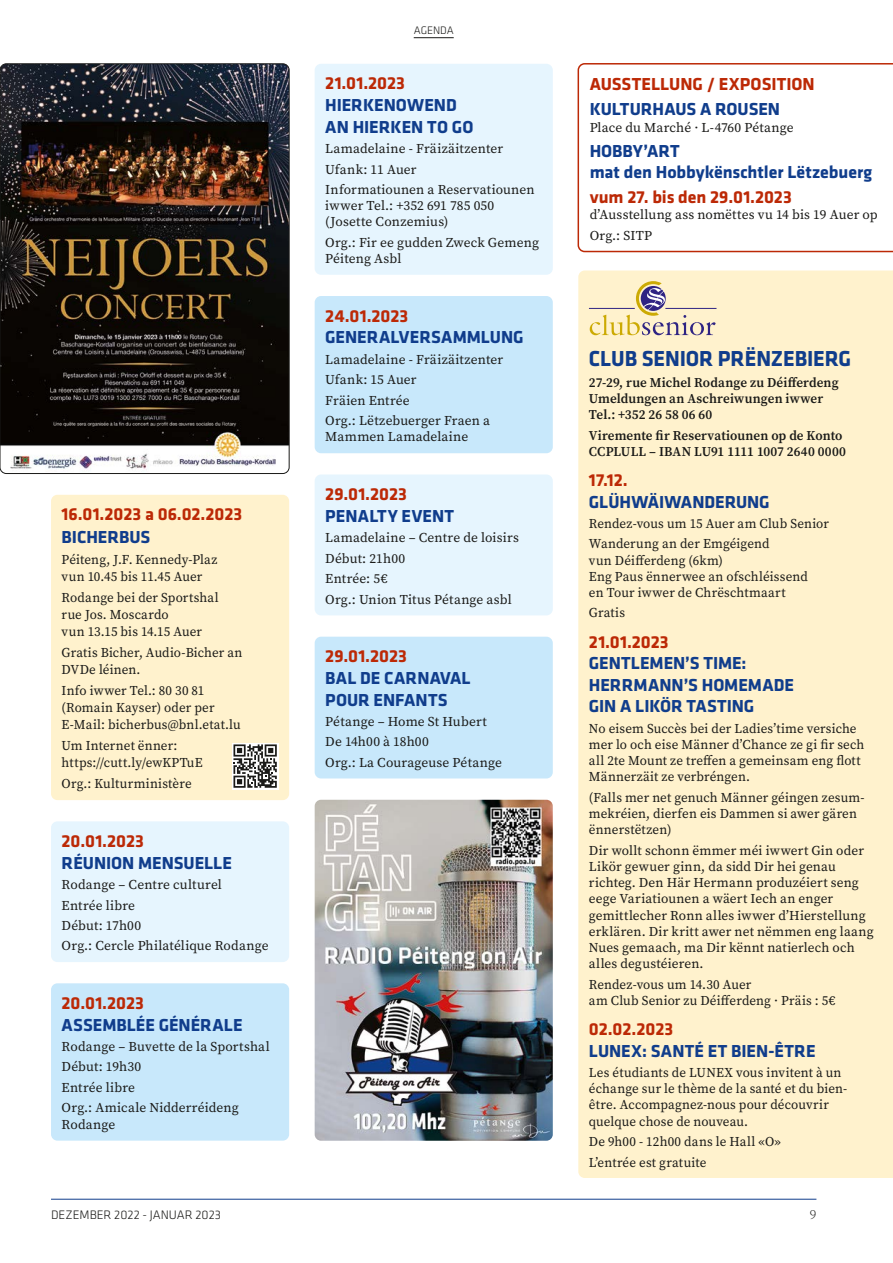
<style>
.page{position:relative;width:893px;height:1263px;background:#fff}
.page>*{position:absolute;margin:0;border:0;box-sizing:border-box;transform-origin:0 0}
.t1{font:700 22.5px "Klavika";letter-spacing:-.005em;color:#103d8c}
.t2{font:700 18px/21.6px "Klavika";letter-spacing:-.005em;color:#103d8c}
.t3{font:700 18px "Klavika";letter-spacing:-.005em;color:#bc2906}
.t4{font:13.5px/16.2px "Source Serif Pro";letter-spacing:.01em;color:#1a1a18}
.t5{font:600 13.5px/16.2px "Source Serif Pro";letter-spacing:.01em;color:#1a1a18}
.t6{font:300 13.5px "Source Serif Pro";color:#1a1a18}
.t7{font:300 12.75px "Klavika";color:#1a1a18}
.t8{font:300 11.25px "Klavika";color:#1a1a18}
</style>
<div class="page">
<hr style="left:51px;top:1199px;width:765px;height:1px;background:#103d8c">
<img style="left:315px;top:800px;width:238px;height:341px">
<hr style="left:414px;top:37px;width:40px;height:1px;background:#1a1a18">
<div style="left:51px;top:983px;width:238px;height:157px;background:#c8e8fb;border-radius:6px"></div>
<div style="left:51px;top:821px;width:238px;height:141px;background:#e6f5fe;border-radius:6px"></div>
<div style="left:315px;top:637px;width:238px;height:141px;background:#c8e8fb;border-radius:6px"></div>
<div style="left:315px;top:296px;width:238px;height:157px;background:#c8e8fb;border-radius:6px"></div>
<div style="left:315px;top:474px;width:238px;height:141px;background:#e6f5fe;border-radius:6px"></div>
<svg style="left:577px;top:63px;width:316px;height:190px"></svg>
<div style="left:315px;top:64px;width:238px;height:211px;background:#e6f5fe;border-radius:6px"></div>
<div style="left:51px;top:495px;width:238px;height:305px;background:#fff2cd;border-radius:6px"></div>
<div style="left:232px;top:743px;width:47px;height:46px;background:#fff"></div>
<svg style="left:233px;top:744px;width:44px;height:44px"></svg>
<img style="left:0;top:64px;width:289px;height:409px">
<div style="left:0;top:64px;width:289px;height:410px;border:1px solid #1a1a18;border-radius:6px"></div>
<div style="left:578px;top:270px;width:315px;height:908px;background:#fff2cd"></div>
<svg style="left:590px;top:281px;width:125px;height:54px"></svg>
<hr style="left:589px;top:308px;width:46px;height:1px;background:#2f2483">
<hr style="left:665px;top:308px;width:51px;height:1px;background:#2f2483">
<h2 class="t3" style="left:62px;top:505px;width:182px">16.01.2023 a 06.02.2023</h2>
<h2 class="t2" style="left:62px;top:526px;width:90px">BICHERBUS</h2>
<p class="t4" style="left:62px;top:551px;width:157px;line-height:17px">Péiteng, J.F. Kennedy-Plaz vun 10.45 bis 11.45 Auer</p>
<p class="t4" style="left:62px;top:589px;width:159px;line-height:17px">Rodange bei der Sportshal rue Jos. Moscardo<br>vun 13.15 bis 14.15 Auer</p>
<p class="t4" style="left:62px;top:644px;width:182px;line-height:17px">Gratis Bicher, Audio-Bicher an<br>DVDe léinen.</p>
<p class="t4" style="left:62px;top:682px;width:180px;line-height:17px">Info iwwer Tel.: 80 30 81 (Romain Kayser) oder per<br>E-Mail: bicherbus@bnl.etat.lu</p>
<p class="t4" style="left:62px;top:737px;width:142px;line-height:17px">Um Internet ënner: https://cutt.ly/ewKPTuE</p>
<p class="t4" style="left:62px;top:775px;width:132px">Org.: Kulturministère</p>
<h2 class="t3" style="left:62px;top:831px;width:84px">20.01.2023</h2>
<h2 class="t2" style="left:62px;top:852px;width:172px">RÉUNION MENSUELLE</h2>
<p class="t4" style="left:62px;top:874px;width:208px;line-height:20.4px">Rodange – Centre culturel<br>Entrée libre<br>Début: 17h00<br>Org.: Cercle Philatélique Rodange</p>
<h2 class="t3" style="left:62px;top:993px;width:84px">20.01.2023</h2>
<h2 class="t2" style="left:62px;top:1014px;width:183px">ASSEMBLÉE GÉNÉRALE</h2>
<p class="t4" style="left:62px;top:1036px;width:210px;line-height:20.4px">Rodange – Buvette de la Sportshal<br>Début: 19h30<br>Entrée libre<br>Org.: Amicale Nidderréideng</p>
<p class="t4" style="left:62px;top:1116px;width:55px">Rodange</p>
<p class="t8" style="left:414px;top:24px;width:41px">AGENDA</p>
<h2 class="t3" style="left:325px;top:74px;width:81px">21.01.2023</h2>
<h2 class="t2" style="left:325px;top:95px;width:150px">HIERKENOWEND<br>AN HIERKEN TO GO</h2>
<p class="t4" style="left:325px;top:138px;width:211px;line-height:20.4px">Lamadelaine - Fräizäitzenter<br>Ufank: 11 Auer<br>Informatiounen a Reservatiounen</p>
<p class="t4" style="left:325px;top:198px;width:171px">iwwer Tel.: +352 691 785 050 (Josette Conzemius)</p>
<p class="t4" style="left:325px;top:234px;width:215px">Org.: Fir ee gudden Zweck Gemeng<br>Péiteng Asbl</p>
<h2 class="t3" style="left:325px;top:306px;width:85px">24.01.2023</h2>
<h2 class="t2" style="left:325px;top:327px;width:200px">GENERALVERSAMMLUNG</h2>
<p class="t4" style="left:325px;top:349px;width:179px;line-height:20.4px">Lamadelaine - Fräizäitzenter<br>Ufank: 15 Auer<br>Fräien Entrée<br>Org.: Lëtzebuerger Fraen a</p>
<p class="t4" style="left:325px;top:429px;width:144px">Mammen Lamadelaine</p>
<h2 class="t3" style="left:325px;top:484px;width:83px">29.01.2023</h2>
<h2 class="t2" style="left:325px;top:505px;width:130px">PENALTY EVENT</h2>
<p class="t4" style="left:325px;top:527px;width:195px;line-height:20.4px">Lamadelaine – Centre de loisirs<br>Début: 21h00<br>Entrée: 5€<br>Org.: Union Titus Pétange asbl</p>
<h2 class="t3" style="left:325px;top:646px;width:83px">29.01.2023</h2>
<h2 class="t2" style="left:325px;top:667px;width:147px">BAL DE CARNAVAL<br>POUR ENFANTS</h2>
<p class="t4" style="left:325px;top:711px;width:178px;line-height:20.4px">Pétange – Home St Hubert<br>De 14h00 à 18h00<br>Org.: La Courageuse Pétange</p>
<h2 class="t3" style="left:590px;top:74px;width:227px">AUSSTELLUNG / EXPOSITION</h2>
<h2 class="t2" style="left:590px;top:99px;width:192px">KULTURHAUS A ROUSEN</h2>
<p class="t4" style="left:590px;top:119px;width:205px">Place du Marché · L-4760 Pétange</p>
<h2 class="t2" style="left:590px;top:141px;width:284px;line-height:21px">HOBBY’ART<br>mat den Hobbykënschtler Lëtzebuerg</h2>
<h2 class="t3" style="left:590px;top:187px;width:204px">vum 27. bis den 29.01.2023</h2>
<p class="t4" style="left:590px;top:205px;width:290px;line-height:20.4px">d’Ausstellung ass nomëttes vu 14 bis 19 Auer op<br>Org.: SITP</p>
<h1 class="t1" style="left:589px;top:347px;width:264px">CLUB SENIOR PRËNZEBIERG</h1>
<p class="t5" style="left:589px;top:374px;width:251px">27-29, rue Michel Rodange zu Déifferdeng<br>Umeldungen an Aschreiwungen iwwer<br>Tel.: +352 26 58 06 60</p>
<p class="t5" style="left:589px;top:427px;width:258px">Viremente fir Reservatiounen op de Konto<br>CCPLULL – IBAN LU91 1111 1007 2640 0000</p>
<h2 class="t3" style="left:589px;top:470px;width:40px">17.12.</h2>
<h2 class="t2" style="left:589px;top:491px;width:182px">GLÜHWÄIWANDERUNG</h2>
<p class="t4" style="left:589px;top:513px;width:242px;line-height:20.4px">Rendez-vous um 15 Auer am Club Senior<br>Wanderung an der Emgéigend</p>
<p class="t4" style="left:589px;top:552px;width:220px">vun Déifferdeng (6km)<br>Eng Paus ënnerwee an ofschléissend en Tour iwwer de Chrëschtmaart</p>
<p class="t4" style="left:589px;top:605px;width:38px">Gratis</p>
<h2 class="t3" style="left:589px;top:632px;width:81px">21.01.2023</h2>
<h2 class="t2" style="left:589px;top:653px;width:207px">GENTLEMEN’S TIME:<br>HERRMANN’S HOMEMADE<br>GIN A LIKÖR TASTING</h2>
<p class="t4" style="left:589px;top:720px;width:277px">No eisem Succès bei der Ladies’time versiche mer lo och eise Männer dʼChance ze gi fir sech all 2te Mount ze treffen a gemeinsam eng flott Männerzäit ze verbréngen.</p>
<p class="t4" style="left:589px;top:789px;width:276px">(Falls mer net genuch Männer géingen zesum&shy;mekréien, dierfen eis Dammen si awer gären ënnerstëtzen)</p>
<p class="t4" style="left:589px;top:842px;width:286px">Dir wollt schonn ëmmer méi iwwert Gin oder Likör gewuer ginn, da sidd Dir hei genau richteg. Den Här Hermann produzéiert seng eege Variatiounen a wäert Iech an enger gemittlecher Ronn alles iwwer d’Hierstellung erklären. Dir kritt awer net nëmmen eng laang Nues gemaach, ma Dir kënnt natierlech och alles degustéieren.</p>
<p class="t4" style="left:589px;top:976px;width:248px">Rendez-vous um 14.30 Auer<br>am Club Senior zu Déifferdeng · Präis : 5€</p>
<h2 class="t3" style="left:589px;top:1019px;width:86px">02.02.2023</h2>
<h2 class="t2" style="left:589px;top:1040px;width:228px">LUNEX: SANTÉ ET BIEN-ÊTRE</h2>
<p class="t4" style="left:589px;top:1064px;width:260px">Les étudiants de LUNEX vous invitent à un échange sur le thème de la santé et du bien&shy;être. Accompagnez-nous pour découvrir quelque chose de nouveau.</p>
<p class="t4" style="left:589px;top:1131px;width:193px;line-height:20.4px">De 9h00 - 12h00 dans le Hall «O»<br>L’entrée est gratuite</p>
<p class="t7" style="left:51px;top:1208px;width:172px">DEZEMBER 2022 - JANUAR 2023</p>
<p class="t6" style="left:810px;top:1206px;width:8px">9</p>
</div>
